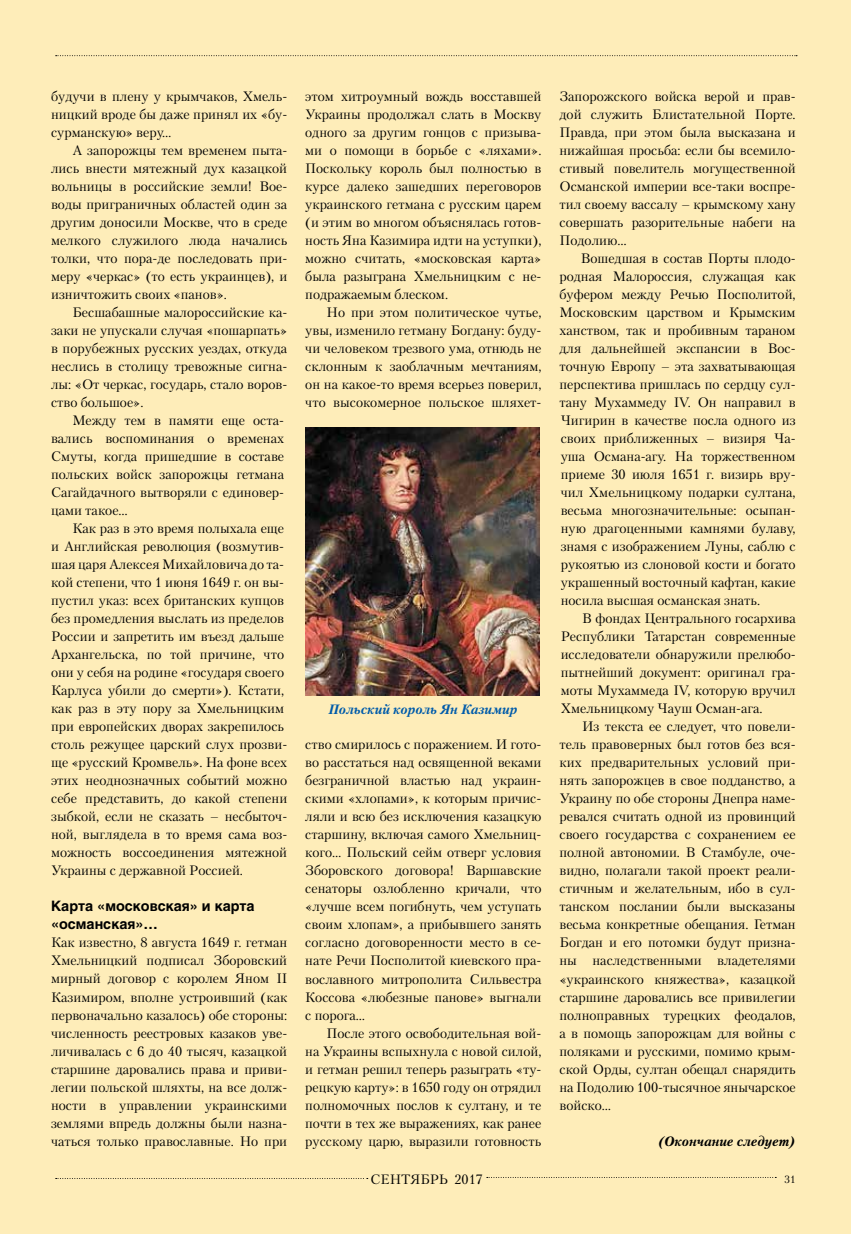
<style>
.page{position:relative;width:851px;height:1234px;background:#fff}
.page>*{position:absolute;margin:0;border:0;box-sizing:border-box;transform-origin:0 0}
.t1{font:700 14.25px/18px "Helios C";color:#000}
.t2{font:13.65px/18px "Petersburg C";color:#000;text-align:justify}
.t3{font:italic 700 13.5px "Petersburg C";color:#005baa}
.t4{font:italic 700 13.5px "Petersburg C";color:#000}
.t5{font:13.5px "Petersburg C";color:#000}
.t6{font:10.5px "Petersburg C";color:#000}
</style>
<div class="page">
<div style="left:0;top:0;width:850px;height:1233px;background:#feedb9"></div>
<svg style="left:56px;top:55px;width:740px;height:1px"></svg>
<img style="left:305px;top:427px;width:234px;height:268px">
<p class="t2" style="left:51px;top:87px;width:238px">будучи в плену у крымчаков, Хмель&shy;ницкий вроде бы даже принял их «бу&shy;сурманскую» веру…</p>
<p class="t2" style="left:51px;top:141px;width:238px;text-indent:21px">А запорожцы тем временем пыта&shy;лись внести мятежный дух казацкой вольницы в российские земли! Вое&shy;воды приграничных областей один за другим доносили Москве, что в среде мелкого служилого люда начались толки, что пора-де последовать при&shy;меру «черкас» (то есть украинцев), и изничтожить своих «панов».</p>
<p class="t2" style="left:51px;top:303px;width:238px;text-indent:21px">Бесшабашные малороссийские ка&shy;заки не упускали случая «пошарпать» в порубежных русских уездах, откуда неслись в столицу тревожные сигна&shy;лы: «От черкас, государь, стало воров&shy;ство большое».</p>
<p class="t2" style="left:51px;top:411px;width:234px;text-indent:21px">Между тем в памяти еще оста&shy;вались воспоминания о временах Смуты, когда пришедшие в составе польских войск запорожцы гетмана Сагайдачного вытворяли с единовер&shy;цами такое…</p>
<p class="t2" style="left:51px;top:519px;width:238px;text-align:left;text-indent:21px">Как раз в это время полыхала еще и Английская революция (возмутив&shy;шая царя Алексея Михайловича до та&shy;кой степени, что 1 июня 1649 г. он вы&shy;пустил указ: всех британских купцов без промедления выслать из пределов России и запретить им въезд дальше Архангельска, по той причине, что они у себя на родине «государя своего Карлуса убили до смерти»). Кстати, как раз в эту пору за Хмельницким при европейских дворах закрепилось столь режущее царский слух прозви&shy;ще «русский Кромвель».На фоне всех этих неоднозначных событий можно себе представить, до какой степени зыбкой, если не сказать – несбыточ&shy;ной, выглядела в то время сама воз&shy;можность воссоединения мятежной Украины с державной Россией.</p>
<p class="t1" style="left:51px;top:897px;width:205px">Карта «московская» и карта «османская»…</p>
<p class="t2" style="left:51px;top:933px;width:238px">Как известно, 8 августа 1649 г. гетман Хмельницкий подписал Зборовский мирный договор с королем Яном II Казимиром, вполне устроивший (как первоначально казалось) обе стороны: численность реестровых казаков уве&shy;личивалась с 6 до 40 тысяч, казацкой старшине даровались права и приви&shy;легии польской шляхты, на все долж&shy;ности в управлении украинскими землями впредь должны были назна&shy;чаться только православные.Но при</p>
<p class="t2" style="left:305px;top:87px;width:238px;text-align:left">этом хитроумный вождь восставшей Украины продолжал слать в Москву одного за другим гонцов с призыва&shy;ми о помощи в борьбе с «ляхами».<br>Поскольку король был полностью в курсе далеко зашедших переговоров украинского гетмана с русским царем (и этим во многом объяснялась готов&shy;ность Яна Казимира идти на уступки), можно считать, «московская карта» была разыграна Хмельницким с не&shy;подражаемым блеском.</p>
<p class="t2" style="left:305px;top:303px;width:238px;text-indent:21px">Но при этом политическое чутье, увы, изменило гетману Богдану: буду&shy;чи человеком трезвого ума, отнюдь не склонным к заоблачным мечтаниям, он на какое-то время всерьез поверил, что высокомерное польское шляхет-</p>
<p class="t3" style="left:328px;top:701px;width:190px">Польский король Ян Казимир</p>
<p class="t2" style="left:305px;top:735px;width:238px">ство смирилось с поражением.И гото&shy;во расстаться над освященной веками безграничной властью над украин&shy;скими «хлопами», к которым причис&shy;ляли и всю без исключения казацкую старшину, включая самого Хмельниц&shy;кого… Польский сейм отверг условия Зборовского договора! Варшавские сенаторы озлобленно кричали, что «лучше всем погибнуть, чем уступать своим хлопам», а прибывшего занять согласно договоренности место в се&shy;нате Речи Посполитой киевского пра&shy;вославного митрополита Сильвестра Коссова «любезные панове» выгнали с порога…</p>
<p class="t2" style="left:305px;top:1023px;width:238px;text-indent:21px">После этого освободительная вой&shy;на Украины вспыхнула с новой силой, и гетман решил теперь разыграть «ту&shy;рецкую карту»: в 1650 году он отрядил полномочных послов к султану, и те почти в тех же выражениях, как ранее русскому царю, выразили готовность</p>
<p class="t2" style="left:559px;top:87px;width:238px;text-align:left">Запорожского войска верой и прав&shy;дой служить Блистательной Порте.<br>Правда, при этом была высказана и нижайшая просьба: если бы всемило&shy;стивый повелитель могущественной<br>Османской империи все-таки воспре&shy;тил своему вассалу – крымскому хану совершать разорительные набеги на<br>Подолию…</p>
<p class="t2" style="left:559px;top:249px;width:238px;text-indent:21px">Вошедшая в состав Порты плодо&shy;родная Малороссия, служащая как буфером между Речью Посполитой, Московским царством и Крымским ханством, так и пробивным тараном для дальнейшей экспансии в Вос&shy;точную Европу – эта захватывающая перспектива пришлась по сердцу сул&shy;тану Мухаммеду IV.Он направил в Чигирин в качестве посла одного из своих приближенных – визиря Ча&shy;уша Османа-агу.На торжественном приеме 30 июля 1651 г. визирь вру&shy;чил Хмельницкому подарки султана, весьма многозначительные: осыпан&shy;ную драгоценными камнями булаву, знамя с изображением Луны, саблю с рукоятью из слоновой кости и богато украшенный восточный кафтан, какие носила высшая османская знать.</p>
<p class="t2" style="left:560px;top:609px;width:236px;text-indent:21px">В фондах Центрального госархива Республики Татарстан современные исследователи обнаружили прелюбо&shy;пытнейший документ: оригинал гра&shy;моты Мухаммеда IV, которую вручил Хмельницкому Чауш Осман-ага.</p>
<p class="t2" style="left:559px;top:717px;width:238px;text-indent:23px">Из текста ее следует, что повели&shy;тель правоверных был готов без вся&shy;ких предварительных условий при&shy;нять запорожцев в свое подданство, а Украину по обе стороны Днепра наме&shy;ревался считать одной из провинций своего государства с сохранением ее полной автономии. В Стамбуле, оче&shy;видно, полагали такой проект реали&shy;стичным и желательным, ибо в сул&shy;танском послании были высказаны весьма конкретные обещания. Гетман Богдан и его потомки будут призна&shy;ны наследственными владетелями «украинского княжества», казацкой старшине даровались все привилегии полноправных турецких феодалов, а в помощь запорожцам для войны с поляками и русскими, помимо крым&shy;ской Орды, султан обещал снарядить на Подолию 100-тысячное янычарское войско…</p>
<p class="t4" style="left:657px;top:1132px;width:140px">(Окончание следует)</p>
<p class="t5" style="left:370px;top:1170px;width:114px">СЕНТЯБРЬ 2017</p>
<p class="t6" style="left:784px;top:1172px;width:13px">31</p>
</div>
